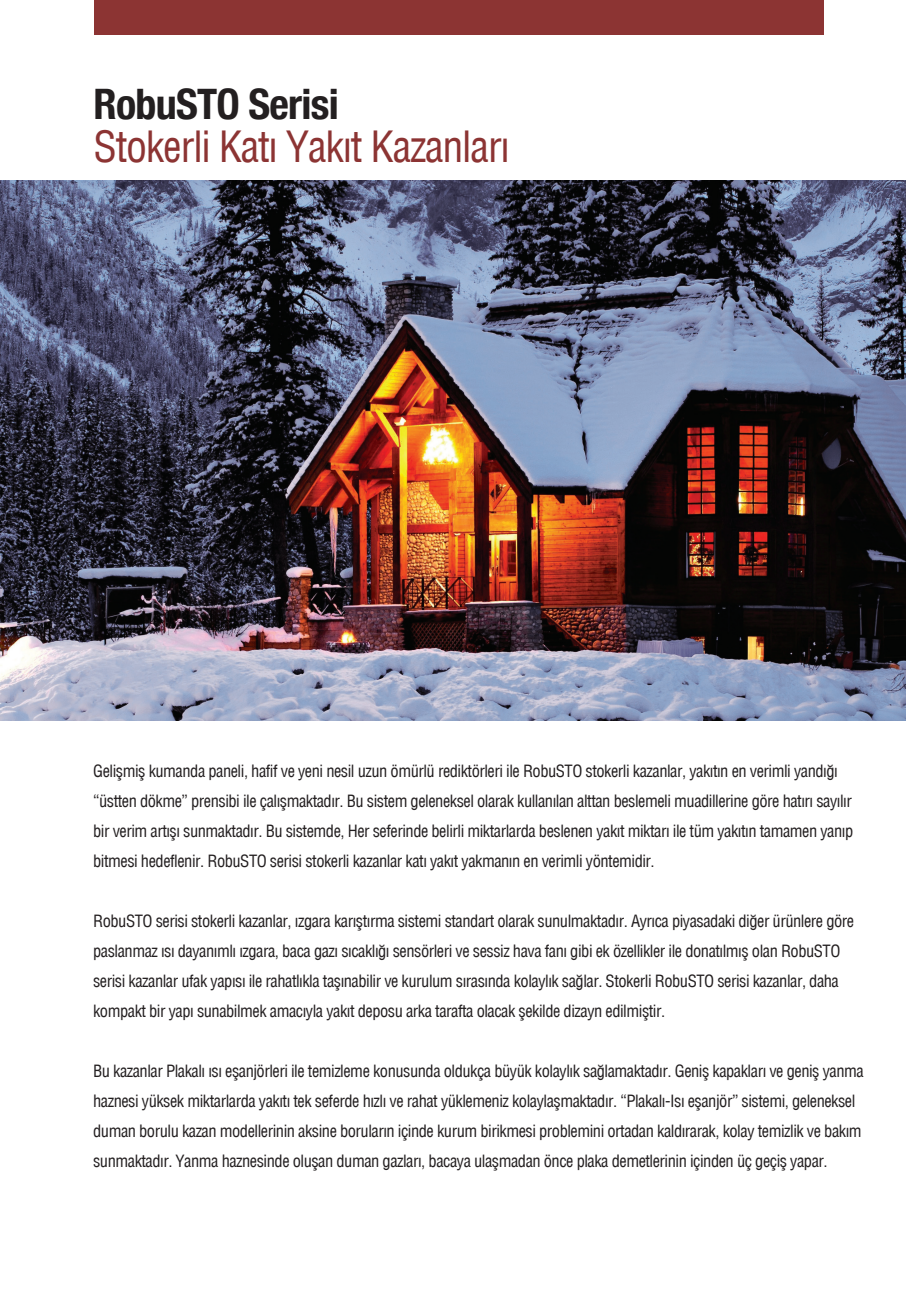
<style>
.page{position:relative;width:906px;height:1289px;background:#fff}
.page>*{position:absolute;margin:0;border:0;box-sizing:border-box;transform-origin:0 0}
.t1{font:condensed 42px "Helvetica";letter-spacing:-.03em;color:#8c3433}
.t2{font:700 condensed 42px "Helvetica Neue";letter-spacing:-.02em;color:#231f20}
.t3{font:condensed 16.5px/30px "Helvetica";letter-spacing:-.03em;color:#231f20}
</style>
<div class="page">
<div style="left:95px;top:0;width:729px;height:34px;background:#8c3433"></div>
<img style="left:0;top:181px;width:906px;height:539px">
<h1 class="t2" style="left:94px;top:69px;width:247px">RobuSTO Serisi</h1>
<h1 class="t1" style="left:94px;top:121px;width:418px">Stokerli Katı Yakıt Kazanları</h1>
<p class="t3" style="left:93px;top:755px;width:761px">Gelişmiş kumanda paneli, hafif ve yeni nesil uzun ömürlü rediktörleri ile RobuSTO stokerli kazanlar, yakıtın en verimli yandığı “üstten dökme” prensibi ile çalışmaktadır. Bu sistem geleneksel olarak kullanılan alttan beslemeli muadillerine göre hatırı sayılır bir verim artışı sunmaktadır. Bu sistemde, Her seferinde belirli miktarlarda beslenen yakıt miktarı ile tüm yakıtın tamamen yanıp bitmesi hedeflenir. RobuSTO serisi stokerli kazanlar katı yakıt yakmanın en verimli yöntemidir.</p>
<p class="t3" style="left:93px;top:905px;width:762px">RobuSTO serisi stokerli kazanlar, ızgara karıştırma sistemi standart olarak sunulmaktadır. Ayrıca piyasadaki diğer ürünlere göre paslanmaz ısı dayanımlı ızgara, baca gazı sıcaklığı sensörleri ve sessiz hava fanı gibi ek özellikler ile donatılmış olan RobuSTO serisi kazanlar ufak yapısı ile rahatlıkla taşınabilir ve kurulum sırasında kolaylık sağlar. Stokerli RobuSTO serisi kazanlar, daha kompakt bir yapı sunabilmek amacıyla yakıt deposu arka tarafta olacak şekilde dizayn edilmiştir.</p>
<p class="t3" style="left:93px;top:1055px;width:772px">Bu kazanlar Plakalı ısı eşanjörleri ile temizleme konusunda oldukça büyük kolaylık sağlamaktadır. Geniş kapakları ve geniş yanma haznesi yüksek miktarlarda yakıtı tek seferde hızlı ve rahat yüklemeniz kolaylaşmaktadır. “Plakalı-Isı eşanjör” sistemi, geleneksel duman borulu kazan modellerinin aksine boruların içinde kurum birikmesi problemini ortadan kaldırarak, kolay temizlik ve bakım sunmaktadır. Yanma haznesinde oluşan duman gazları, bacaya ulaşmadan önce plaka demetlerinin içinden üç geçiş yapar.</p>
</div>
